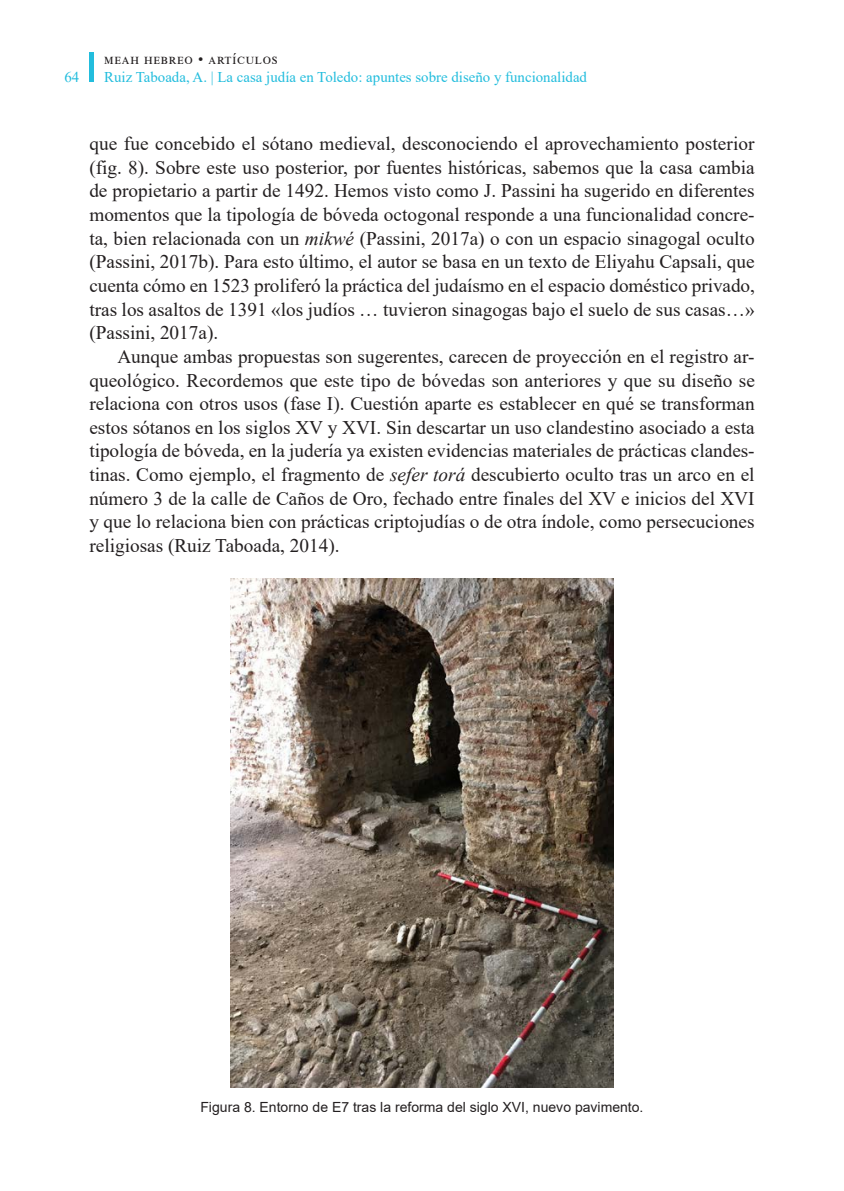
<style>
.page{position:relative;width:844px;height:1191px;background:#fff}
.page>*{position:absolute;margin:0;border:0;box-sizing:border-box;transform-origin:0 0}
.CAJA_GENERAL{font:19.25px/23.6px "Times New Roman";color:#231f20;text-align:justify}
.t1{font:14.88px "Times New Roman";color:#22bddd}
.t2{font:14.88px "Times New Roman";letter-spacing:.12em;color:#231f20}
.PIE_FOTO{font:14px "Arial";color:#231f20}
.s1{font-style:italic}
</style>
<div class="page">
<div style="left:89px;top:52px;width:5px;height:30px;background:#22bddd"></div>
<img style="left:231px;top:578px;width:382px;height:509px">
<p class="t2" style="left:104px;top:49px;width:174px">meah hebreo • artículos</p>
<p class="t1" style="left:64px;top:66px;width:16px">64</p>
<p class="t1" style="left:104px;top:66px;width:484px">Ruiz Taboada, A. | La casa judía en Toledo: apuntes sobre diseño y funcionalidad</p>
<p class="CAJA_GENERAL" style="left:89px;top:131px;width:667px">que fue concebido el sótano medieval, desconociendo el aprovechamiento posterior (fig. 8). Sobre este uso posterior, por fuentes históricas, sabemos que la casa cambia de propietario a partir de 1492. Hemos visto como J. Passini ha sugerido en diferentes momentos que la tipología de bóveda octogonal responde a una funcionalidad concre&shy;ta, bien relacionada con un <span class="s1">mikwé</span> (Passini, 2017a) o con un espacio sinagogal oculto (Passini, 2017b). Para esto último, el autor se basa en un texto de Eliyahu Capsali, que cuenta cómo en 1523 proliferó la práctica del judaísmo en el espacio doméstico privado, tras los asaltos de 1391 «los judíos … tuvieron sinagogas bajo el suelo de sus casas…» (Passini, 2017a).</p>
<p class="CAJA_GENERAL" style="left:89px;top:344px;width:666px;text-indent:28px">Aunque ambas propuestas son sugerentes, carecen de proyección en el registro ar&shy;queológico. Recordemos que este tipo de bóvedas son anteriores y que su diseño se relaciona con otros usos (fase I). Cuestión aparte es establecer en qué se transforman estos sótanos en los siglos XV y XVI. Sin descartar un uso clandestino asociado a esta tipología de bóveda, en la judería ya existen evidencias materiales de prácticas clandes&shy;tinas. Como ejemplo, el fragmento de <span class="s1">sefer torá</span> descubierto oculto tras un arco en el número 3 de la calle de Caños de Oro, fechado entre finales del XV e inicios del XVI y que lo relaciona bien con prácticas criptojudías o de otra índole, como persecuciones religiosas (Ruiz Taboada, 2014).</p>
<p class="PIE_FOTO" style="left:200px;top:1097px;width:444px">Figura 8. Entorno de E7 tras la reforma del siglo XVI, nuevo pavimento.</p>
</div>
